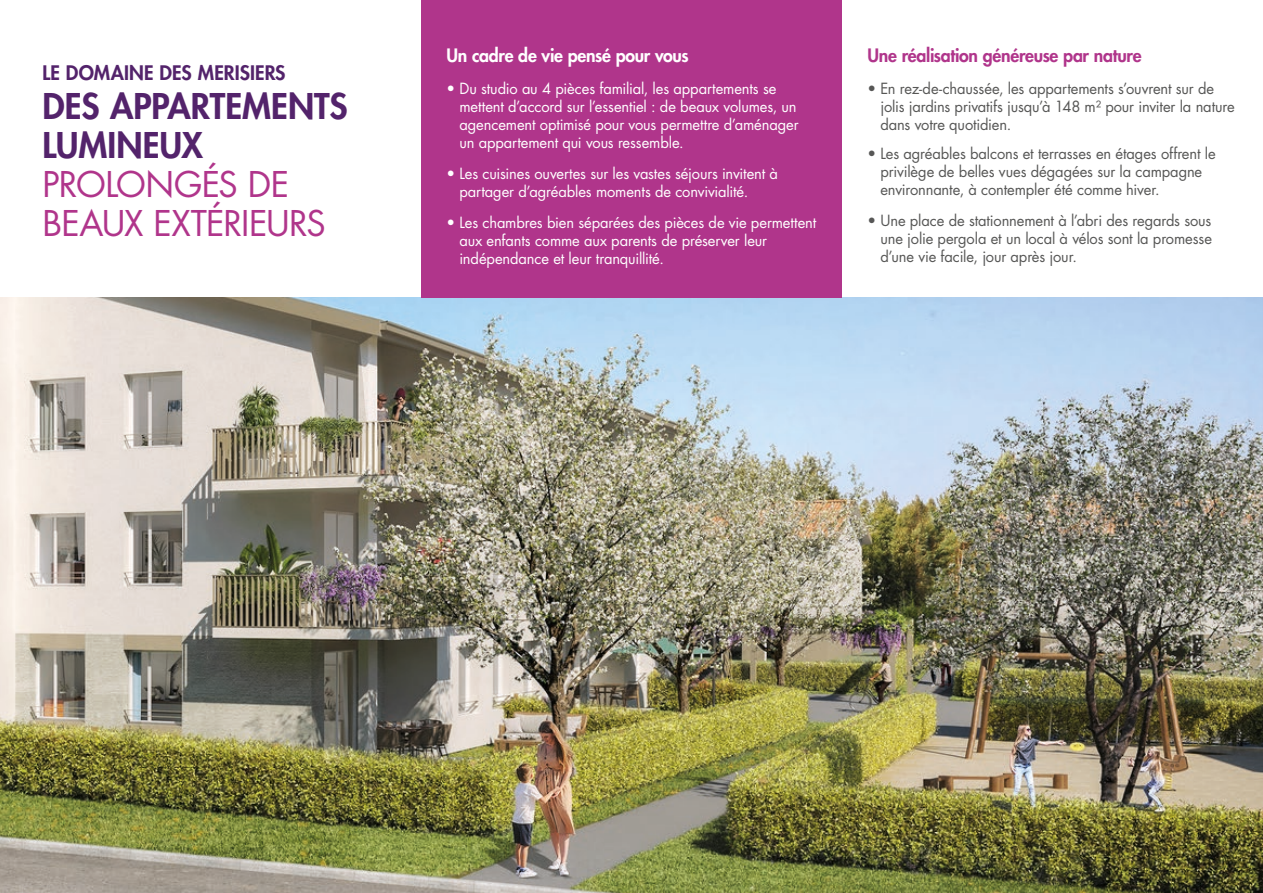
<style>
.page{position:relative;width:1263px;height:893px;background:#fff}
.page>*{position:absolute;margin:0;border:0;box-sizing:border-box;transform-origin:0 0}
.t1{font:34.5px/39px "Futura Std";letter-spacing:-.02em;color:#b0358b}
.t2{font:800 34.5px/39px "Futura Std";letter-spacing:-.005em;color:#53236b}
.t3{font:800 19.5px "Futura Std";letter-spacing:.005em;color:#53236b}
.t4{font:800 18px "Futura Std";letter-spacing:-.015em;color:#b0358b}
.t5{font:800 18px "Futura Std";letter-spacing:-.02em;color:#fff}
.t6{font:15px/18px "Futura Std";letter-spacing:-.01em;color:#fff}
.t7{font:15px/18px "Futura Std";letter-spacing:-.01em;color:#575756}
</style>
<div class="page">
<img style="left:0;top:298px;width:1263px;height:595px">
<div style="left:421px;top:0;width:421px;height:298px;background:#b0358b"></div>
<img style="left:1262px;top:297px;width:1px;height:298px">
<h2 class="t3" style="left:43px;top:60px;width:244px">LE DOMAINE DES MERISIERS</h2>
<h1 class="t2" style="left:43px;top:87px;width:307px">DES APPARTEMENTS<br>LUMINEUX</h1>
<h1 class="t1" style="left:43px;top:165px;width:285px">PROLONGÉS DE<br>BEAUX EXTÉRIEURS</h1>
<p class="t5" style="left:446px;top:44px;width:244px">Un cadre de vie pensé pour vous</p>
<p class="t6" style="left:459px;top:80px;width:341px;text-indent:-13px">• Du studio au 4 pièces familial, les appartements se mettent d’accord sur l’essentiel : de beaux volumes, un agencement optimisé pour vous permettre d’aménager un appartement qui vous ressemble.</p>
<p class="t6" style="left:459px;top:164px;width:320px;text-indent:-13px">• Les cuisines ouvertes sur les vastes séjours invitent à partager d’agréables moments de convivialité.</p>
<p class="t6" style="left:459px;top:213px;width:358px;text-indent:-13px">• Les chambres bien séparées des pièces de vie permettent aux enfants comme aux parents de préserver leur indépendance et leur tranquillité.</p>
<p class="t4" style="left:867px;top:44px;width:276px">Une réalisation généreuse par nature</p>
<p class="t7" style="left:880px;top:79px;width:356px;text-indent:-13px">• En rez-de-chaussée, les appartements s’ouvrent sur de jolis jardins privatifs jusqu’à 148 m² pour inviter la nature dans votre quotidien.</p>
<p class="t7" style="left:880px;top:145px;width:337px;text-indent:-13px">• Les agréables balcons et terrasses en étages offrent le privilège de belles vues dégagées sur la campagne environnante, à contempler été comme hiver.</p>
<p class="t7" style="left:880px;top:211px;width:333px;text-align:justify;text-indent:-13px">• Une place de stationnement à l’abri des regards sous une jolie pergola et un local à vélos sont la promesse d’une vie facile, jour après jour.</p>
</div>
